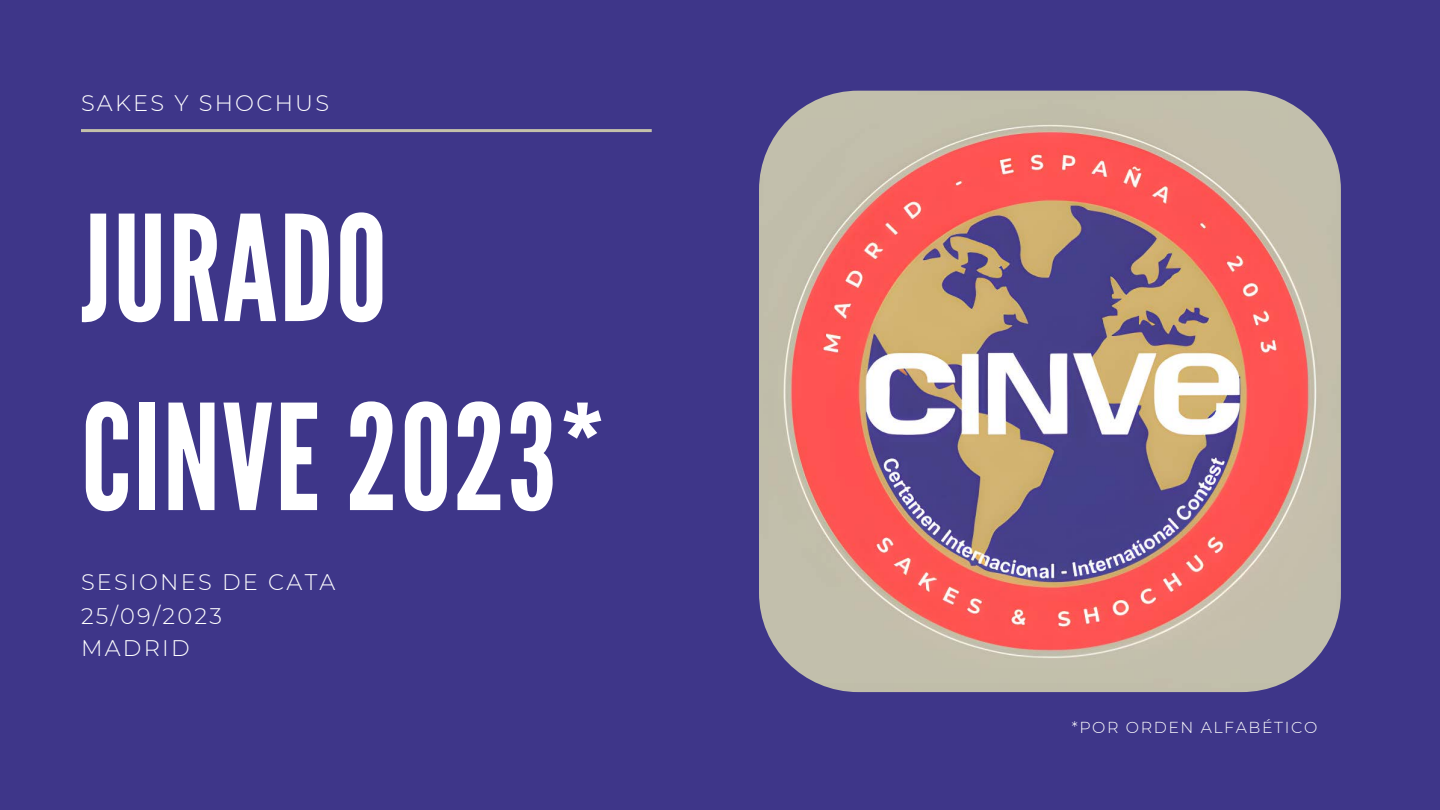
<style>
.page{position:relative;width:1440px;height:810px;background:#3e3689}
.page>*{position:absolute;margin:0;border:0;box-sizing:border-box;transform-origin:0 0}
.t1{font:146.2px "League Gothic";letter-spacing:.01em;color:#fff}
.t2{font:300 22.5px "Montserrat";letter-spacing:.1em;color:#fff}
.t3{font:300 15.9px "Montserrat";letter-spacing:.1em;color:#fff}
</style>
<div class="page">
<hr style="left:81px;top:129px;width:571px;height:3px;background:#c4c1aa">
<img style="left:759px;top:91px;width:582px;height:601px;border-radius:99px">
<p class="t2" style="left:81px;top:89px;width:250px">SAKES Y SHOCHUS</p>
<p class="t1" style="left:81px;top:184px;width:308px">JURADO</p>
<p class="t1" style="left:81px;top:373px;width:527px">CINVE 2023*</p>
<p class="t2" style="left:81px;top:569px;width:256px">SESIONES DE CATA</p>
<p class="t2" style="left:81px;top:602px;width:142px">25/09/2023</p>
<p class="t2" style="left:81px;top:634px;width:110px">MADRID</p>
<p class="t3" style="left:1072px;top:717px;width:247px">*POR ORDEN ALFABÉTICO</p>
</div>
